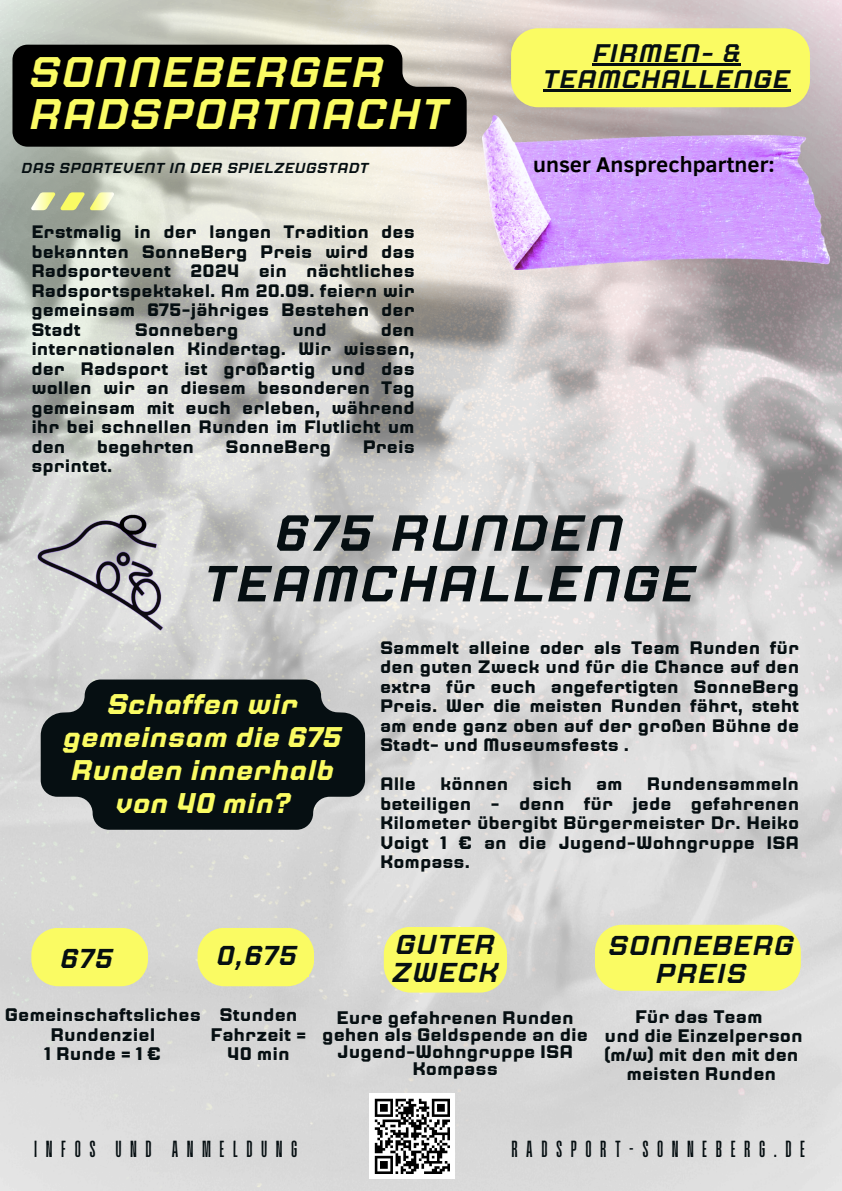
<style>
.page{position:relative;width:842px;height:1191px;background:#fff}
.page>*{position:absolute;margin:0;border:0;box-sizing:border-box;transform-origin:0 0}
.t1{font:italic 600 50.6px/50.6px "Jaturat";letter-spacing:.03em;color:#060f12;text-align:center}
.t2{font:italic 600 42.7px/42.1px "Jaturat";letter-spacing:.03em;color:#fafb63}
.t3{font:italic 700 28.5px/33px "Jaturat";color:#fafb63;text-align:center}
.t4{font:italic 600 27.3px/27.3px "Jaturat";letter-spacing:.03em;color:#060f12;text-align:center}
.t5{font:italic 600 25.4px/25.4px "Jaturat";letter-spacing:.03em;color:#060f12;text-align:center}
.t6{font:24.6px "Paalalabas Display Condens BETA";letter-spacing:.345em;color:#060f12}
.t7{font:700 21.8px "Clear Sans";color:#000}
.t8{font:700 18.2px/19.5px "Jaturat";color:#060f12;text-align:center}
.t9{font:700 18px/19.5px "Jaturat";color:#060f12;text-align:justify}
.t10{font:italic 600 14.4px "Jaturat";letter-spacing:.03em;color:#060f12}
</style>
<div class="page">
<img style="left:0;top:0;width:842px;height:1190px">
<div style="left:370px;top:1093px;width:85px;height:85px;background:#fff"></div>
<svg style="left:374px;top:1098px;width:76px;height:76px"></svg>
<img style="left:31px;top:501px;width:143px;height:143px">
<svg style="left:31px;top:192px;width:24px;height:18px"></svg>
<svg style="left:61px;top:192px;width:53px;height:18px"></svg>
<div style="left:511px;top:28px;width:299px;height:79px;background:#fafb63"></div>
<svg style="left:12px;top:45px;width:455px;height:102px;background:#0e0e0d"></svg>
<hr style="left:593px;top:63px;width:148px;height:3px;background:#060f12">
<hr style="left:543px;top:89px;width:248px;height:2px;background:#060f12">
<svg style="left:31px;top:927px;width:117px;height:59px;background:#f3f378"></svg>
<svg style="left:198px;top:927px;width:116px;height:59px;background:#f0f17e"></svg>
<div style="left:595px;top:924px;width:206px;height:66px;background:#fafb63"></div>
<svg style="left:384px;top:926px;width:123px;height:66px;background:#f6f76c"></svg>
<div style="left:49px;top:940px;width:76px;height:38px;background:#fafb63"></div>
<div style="left:206px;top:937px;width:103px;height:39px;background:#fafb63"></div>
<svg style="left:41px;top:679px;width:324px;height:150px;background:#222a2d"></svg>
<img style="left:483px;top:115px;width:347px;height:154px">
<p class="t2" style="left:30px;top:53px;width:420px">SONNEBERGER<br>RADSPORTNACHT</p>
<p class="t10" style="left:22px;top:161px;width:349px">DAS SPORTEVENT IN DER SPIELZEUGSTADT</p>
<p class="t9" style="left:31px;top:223px;width:385px">Erstmalig in der langen Tradition des bekannten SonneBerg Preis wird das Radsportevent 2024 ein nächtliches Radsportspektakel. Am 20.09. feiern wir gemeinsam 675-jähriges Bestehen der Stadt</p>
<p class="t9" style="left:31px;top:321px;width:385px;text-indent:349px">den internationalen Kindertag. Wir wissen, der Radsport ist großartig und das wollen wir an diesem besonderen Tag gemeinsam mit euch erleben, während ihr bei schnellen Runden im Flutlicht um den</p>
<p class="t9" style="left:135px;top:321px;width:105px">Sonneberg</p>
<p class="t9" style="left:292px;top:321px;width:36px">und</p>
<p class="t9" style="left:97px;top:438px;width:99px">begehrten</p>
<p class="t9" style="left:226px;top:438px;width:107px">SonneBerg</p>
<p class="t9" style="left:363px;top:438px;width:54px">Preis</p>
<p class="t9" style="left:31px;top:457px;width:83px">sprintet.</p>
<p class="t5" style="left:543px;top:42px;width:248px">FIRMEN- &amp;<br>TEAMCHALLENGE</p>
<p class="t7" style="left:533px;top:149px;width:243px">unser Ansprechpartner:</p>
<h5 class="t1" style="left:204px;top:510px;width:493px">675 RUNDEN<br>TEAMCHALLENGE</h5>
<h3 class="t3" style="left:63px;top:688px;width:280px">Schaffen wir gemeinsam die 675<br>Runden innerhalb von 40 min?</h3>
<p class="t9" style="left:380px;top:638px;width:421px">Sammelt alleine oder als Team Runden für den guten Zweck und für die Chance auf den extra für euch angefertigten SonneBerg Preis. Wer die meisten Runden fährt, steht am ende ganz oben auf der großen Bühne de Stadt- und Museumsfests .</p>
<p class="t9" style="left:380px;top:775px;width:37px">Alle</p>
<p class="t9" style="left:440px;top:775px;width:70px">können</p>
<p class="t9" style="left:532px;top:775px;width:41px">sich</p>
<p class="t9" style="left:596px;top:775px;width:28px">am</p>
<p class="t9" style="left:380px;top:775px;width:421px;text-indent:267px">Rundensammeln beteiligen - denn für jede gefahrenen Kilometer übergibt Bürgermeister Dr. Heiko Voigt 1 € an die Jugend-Wohngruppe ISA Kompass.</p>
<p class="t4" style="left:61px;top:946px;width:54px">675</p>
<p class="t8" style="left:5px;top:1005px;width:198px">Gemeinschaftsliches<br>Rundenziel</p>
<p class="t8" style="left:45px;top:1044px;width:118px">1 Runde = 1 €</p>
<h1 class="t4" style="left:217px;top:943px;width:82px">0,675</h1>
<p class="t8" style="left:211px;top:1005px;width:97px">Stunden<br>Fahrzeit =<br>40 min</p>
<p class="t4" style="left:392px;top:932px;width:108px;text-align:left">GUTER<br>ZWECK</p>
<h6 class="t8" style="left:322px;top:1009px;width:267px;line-height:17.2px">Eure gefahrenen Runden gehen als Geldspende an die</h6>
<h3 class="t8" style="left:337px;top:1043px;width:238px;line-height:17.2px">Jugend-Wohngruppe ISA<br>Kompass</h3>
<p class="t4" style="left:609px;top:933px;width:187px">SONNEBERG<br>PREIS</p>
<h4 class="t8" style="left:635px;top:1008px;width:129px">Für das Team</h4>
<h3 class="t8" style="left:604px;top:1027px;width:200px;line-height:18.8px">und die Einzelperson (m/w) mit den mit den meisten Runden</h3>
<p class="t6" style="left:34px;top:1138px;width:265px">INFOS UND ANMELDUNG</p>
<h2 class="t6" style="left:511px;top:1138px;width:295px">RADSPORT-SONNEBERG.DE</h2>
</div>
